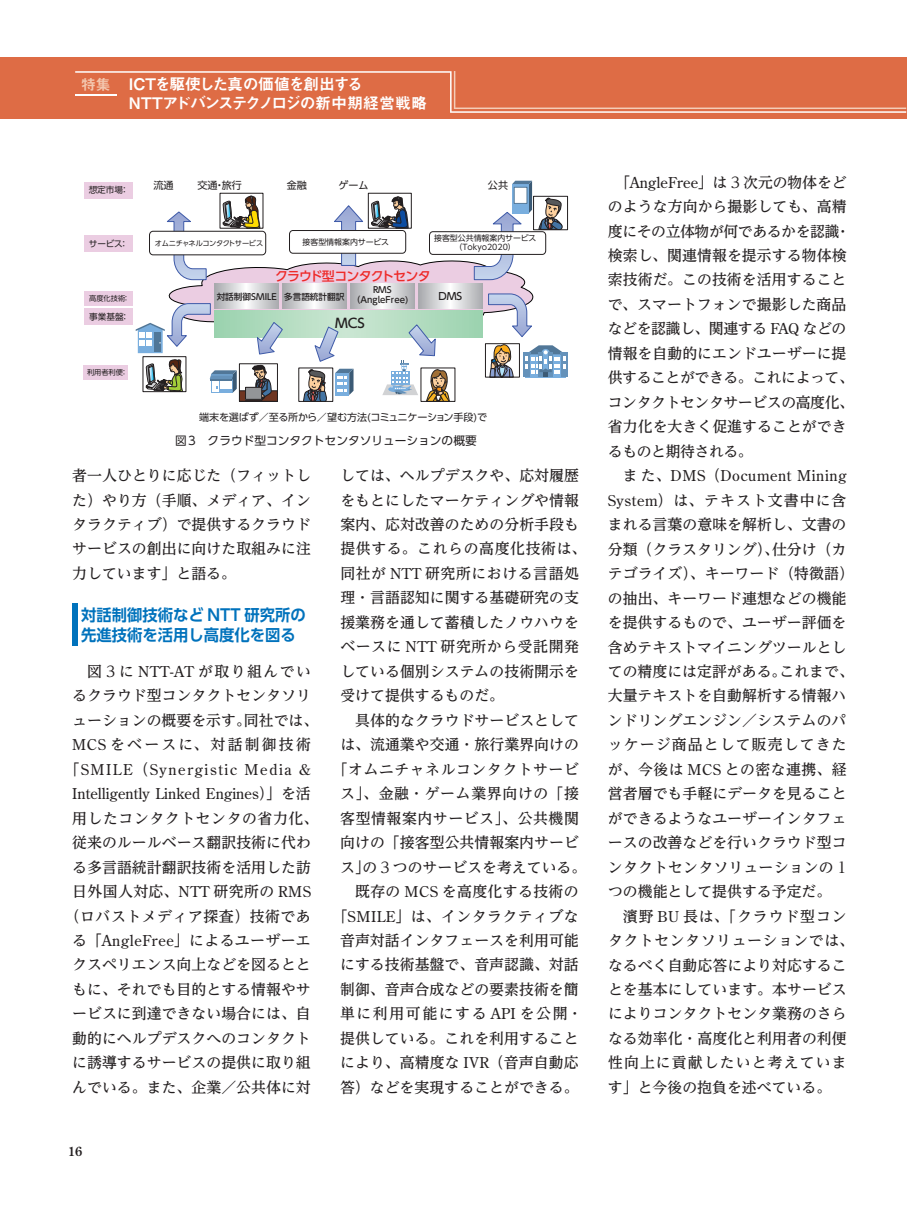
<style>
.page{position:relative;width:919px;height:1217px;background:#fff}
.page>*{position:absolute;margin:0;border:0;box-sizing:border-box;transform-origin:0 0}
.t1{font:15.9px/19.2px "Midashi Go Pro MB31";letter-spacing:-.095em;color:#fff}
.t2{font:700 15.9px/20.2px "UD Shin Go Pro De";color:#0072bc;scale:.96 1}
.t3{font:500 14.85px/24.5px "UD Reimin Pro";color:#231f20}
.t4{font:14.85px/24.5px "Century Old Style";letter-spacing:.005em;color:#231f20;text-align:center}
.t5{font:14.85px "Century Old Style";letter-spacing:.035em;color:#231f20}
.t6{font:500 14.85px "UD Reimin Pro";letter-spacing:.03em;color:#231f20}
.t7{font:500 14.85px "UD Reimin Pro";letter-spacing:.035em;color:#231f20}
.t8{font:500 14.85px "UD Reimin Pro";letter-spacing:.045em;color:#231f20}
.t9{font:500 14.85px "UD Reimin Pro";letter-spacing:.04em;color:#231f20}
.t10{font:500 14.85px "UD Reimin Pro";letter-spacing:.105em;color:#231f20}
.t11{font:500 14.85px "UD Reimin Pro";letter-spacing:.025em;color:#231f20}
.t12{font:500 12.9px "UD Shin Go Pro";letter-spacing:-.065em;color:#ee2a29}
.t13{font:500 12.9px "UD Shin Go Pro";color:#231f20}
.t14{font:700 12.75px "Century Old Style";color:#231f20;scale:.85 1}
.t15{font:11.7px "UD Shin Go Pro";color:#231f20}
.t16{font:10.05px "UD Shin Go Pro";letter-spacing:-.015em;color:#231f20}
.t17{font:500 10.05px "UD Shin Go Pro";color:#231f20}
.t18{font:500 8.7px/10.4px "UD Shin Go Pro";color:#231f20;text-align:center}
.t19{font:8.7px "UD Shin Go Pro";color:#231f20}
.t20{font:7.95px/9.4px "UD Shin Go Pro";color:#231f20;text-align:center}
.t21{font:7.2px "UD Shin Go Pro";letter-spacing:-.05em;color:#231f20}
.t22{font:7.2px "UD Shin Go Pro";letter-spacing:-.025em;color:#231f20}
.s1{font-size:14.85px;color:#f3c7af}
.s2{font-weight:400}
.s3{font-family:"Century Old Style";font-weight:400}
.s4{font-family:"UD Reimin Pro";font-weight:500}
</style>
<div class="page">
<div style="left:0;top:58px;width:906px;height:61px;background:#de6c45"></div>
<svg style="left:75px;top:71px;width:831px;height:42px"></svg>
<hr style="left:75px;top:95px;width:41px;height:1px;background:#fff">
<div style="left:84px;top:182px;width:49px;height:16px;background:#ebcde2"></div>
<div style="left:84px;top:308px;width:49px;height:16px;background:#ebcde2"></div>
<div style="left:84px;top:291px;width:49px;height:14px;background:#ebcde2"></div>
<div style="left:84px;top:235px;width:49px;height:16px;background:#ebcde2"></div>
<div style="left:84px;top:365px;width:44px;height:14px;background:#ebcde2"></div>
<div style="left:239px;top:363px;width:39px;height:39px;border:1px solid #231f20"></div>
<div style="left:298px;top:367px;width:35px;height:35px;border:1px solid #231f20"></div>
<div style="left:420px;top:367px;width:35px;height:35px;border:1px solid #231f20"></div>
<svg style="left:136px;top:181px;width:432px;height:220px"></svg>
<div style="left:485px;top:343px;width:35px;height:34px;border:1px solid #231f20"></div>
<div style="left:72px;top:603px;width:5px;height:43px;background:#0072bc"></div>
<p class="t1" style="left:127px;top:72px;width:301px;text-indent:-46px"><span class="s1">特集　</span>ＩＣＴを駆使した真の価値を創出する<br>ＮＴＴアドバンステクノロジの新中期経営戦略</p>
<p class="t19" style="left:89px;top:183px;width:42px">想定市場：</p>
<p class="t19" style="left:89px;top:236px;width:41px">サービス：</p>
<p class="t22" style="left:89px;top:292px;width:42px">高度化技術：</p>
<p class="t19" style="left:89px;top:309px;width:42px">事業基盤：</p>
<p class="t22" style="left:87px;top:366px;width:42px">利用者利便：</p>
<p class="t16" style="left:338px;top:177px;width:31px">ゲーム</p>
<p class="t16" style="left:197px;top:177px;width:46px">交通・旅行</p>
<p class="t16" style="left:287px;top:177px;width:22px">金融</p>
<p class="t16" style="left:153px;top:177px;width:22px">流通</p>
<p class="t16" style="left:488px;top:177px;width:22px">公共</p>
<p class="t21" style="left:155px;top:237px;width:110px">オムニチャネルコンタクトサービス</p>
<p class="t20" style="left:434px;top:232px;width:104px">接客型公共情報案内サービス（Tokyo2020）</p>
<p class="t20" style="left:302px;top:237px;width:88px">接客型情報案内サービス</p>
<p class="t12" style="left:275px;top:266px;width:157px">クラウド型コンタクトセンタ</p>
<p class="t18" style="left:217px;top:291px;width:129px">対話制御SMILE 多言語統計翻訳</p>
<p class="t18" style="left:352px;top:284px;width:58px">RMS（AngleFree)</p>
<p class="t17" style="left:438px;top:288px;width:25px">DMS</p>
<p class="t13" style="left:335px;top:312px;width:31px">MCS</p>
<p class="t16" style="left:199px;top:408px;width:289px">端末を選ばず／至る所から／望む方法(コミュニケーション手段)で</p>
<p class="t15" style="left:175px;top:431px;width:303px">図3　クラウド型コンタクトセンタソリューションの概要</p>
<p class="t3" style="left:72px;top:462px;width:240px;text-align:justify">者一人ひとりに応じた（フィットした）やり方（手順、メディア、インタラクティブ）で提供するクラウドサービスの創出に向けた取組みに注力しています」と語る。</p>
<p class="t2" style="left:81px;top:604px;width:235px">対話制御技術など NTT 研究所の先進技術を活用し高度化を図る</p>
<p class="t3" style="left:72px;top:658px;width:247px;text-align:center">図 <span class="s2">3</span> に <span class="s3">NTT-AT</span> が取り組んでい<br>るクラウド型コンタクトセンタソリューションの概要を示す。同社では、<br><span class="s3">MCS</span> をベースに、対話制御技術</p>
<p class="t4" style="left:65px;top:756px;width:248px"><span class="s4">「</span>SMILE<span class="s4">（</span>Synergistic Media &amp;<br>Intelligently Linked Engines<span class="s4">）」を活</span></p>
<p class="t3" style="left:65px;top:805px;width:255px;text-align:center">用したコンタクトセンタの省力化、従来のルールベース翻訳技術に代わる多言語統計翻訳技術を活用した訪日外国人対応、<span class="s3">NTT</span> 研究所の <span class="s3">RMS</span>（ロバストメディア探査）技術である「<span class="s3">AngleFree</span>」によるユーザーエクスペリエンス向上などを図るとともに、それでも目的とする情報やサービスに到達できない場合には、自動的にヘルプデスクへのコンタクトに誘導するサービスの提供に取り組んでいる。また、企業<span class="s2">／</span>公共体に対</p>
<p class="t14" style="left:68px;top:1142px;width:18px">16</p>
<p class="t3" style="left:340px;top:462px;width:248px">しては、ヘルプデスクや、応対履歴をもとにしたマーケティングや情報案内、応対改善のための分析手段も提供する。これらの高度化技術は、同社が <span class="s3">NTT</span> 研究所における言語処理<span class="s2">・</span>言語認知に関する基礎研究の支援業務を通して蓄積したノウハウをベースに <span class="s3">NTT</span> 研究所から受託開発している個別システムの技術開示を受けて提供するものだ。</p>
<p class="t3" style="left:355px;top:707px;width:225px">具体的なクラウドサービスとして</p>
<p class="t3" style="left:340px;top:731px;width:240px">は、流通業や交通<span class="s2">・</span>旅行業界向けの</p>
<p class="t7" style="left:333px;top:756px;width:247px">「オムニチャネルコンタクトサービ</p>
<p class="t8" style="left:340px;top:781px;width:240px">ス」、金融<span class="s2">・</span>ゲーム業界向けの「接</p>
<p class="t9" style="left:340px;top:805px;width:240px">客型情報案内サービス」、公共機関</p>
<p class="t3" style="left:340px;top:829px;width:240px">向けの「接客型公共情報案内サービ</p>
<p class="t3" style="left:340px;top:854px;width:247px">ス」の <span class="s2">3</span> つのサービスを考えている。</p>
<p class="t11" style="left:355px;top:879px;width:225px">既存の <span class="s3">MCS</span> を高度化する技術の</p>
<p class="t6" style="left:332px;top:903px;width:247px">「<span class="s3">SMILE</span>」は、インタラクティブな</p>
<p class="t3" style="left:340px;top:927px;width:240px">音声対話インタフェースを利用可能</p>
<p class="t3" style="left:340px;top:952px;width:240px">にする技術基盤で、音声認識、対話</p>
<p class="t3" style="left:340px;top:976px;width:240px">制御、音声合成などの要素技術を簡</p>
<p class="t10" style="left:340px;top:1001px;width:244px">単に利用可能にする <span class="s3">API</span> を公開<span class="s2">・</span></p>
<p class="t3" style="left:340px;top:1025px;width:240px">提供している。これを利用すること</p>
<p class="t3" style="left:340px;top:1049px;width:240px">により、高精度な <span class="s3">IVR</span>（音声自動応</p>
<p class="t3" style="left:340px;top:1074px;width:240px">答）などを実現することができる。</p>
<p class="t3" style="left:607px;top:169px;width:248px;text-indent:8px">「<span class="s3">AngleFree</span>」は <span class="s2">3</span> 次元の物体をどのような方向から撮影しても、高精度にその立体物が何であるかを認識<span class="s2">・</span>検索し、関連情報を提示する物体検索技術だ。この技術を活用することで、スマートフォンで撮影した商品などを認識し、関連する <span class="s3">FAQ</span> などの情報を自動的にエンドユーザーに提供することができる。これによって、コンタクトセンタサービスの高度化、省力化を大きく促進することができるものと期待される。</p>
<p class="t5" style="left:622px;top:466px;width:225px"><span class="s4">また、</span>DMS<span class="s4">（</span>Document Mining</p>
<p class="t3" style="left:607px;top:487px;width:248px"><span class="s3">System</span>）は、テキスト文書中に含まれる言葉の意味を解析し、文書の分類（クラスタリング）、仕分け（カテゴライズ）、キーワード（特徴語）の抽出、キーワード連想などの機能を提供するもので、ユーザー評価を含めテキストマイニングツールとしての精度には定評がある。これまで、大量テキストを自動解析する情報ハンドリングエンジン<span class="s2">／</span>システムのパッケージ商品として販売してきたが、今後は <span class="s3">MCS</span> との密な連携、経営者層でも手軽にデータを見ることができるようなユーザーインタフェースの改善などを行いクラウド型コンタクトセンタソリューションの <span class="s2">1</span>つの機能として提供する予定だ。</p>
<p class="t3" style="left:608px;top:903px;width:248px;text-indent:15px">濱野 <span class="s3">BU</span> 長は、「クラウド型コンタクトセンタソリューションでは、なるべく自動応答により対応することを基本にしています。本サービスによりコンタクトセンタ業務のさらなる効率化<span class="s2">・</span>高度化と利用者の利便性向上に貢献したいと考えています」と今後の抱負を述べている。</p>
</div>
